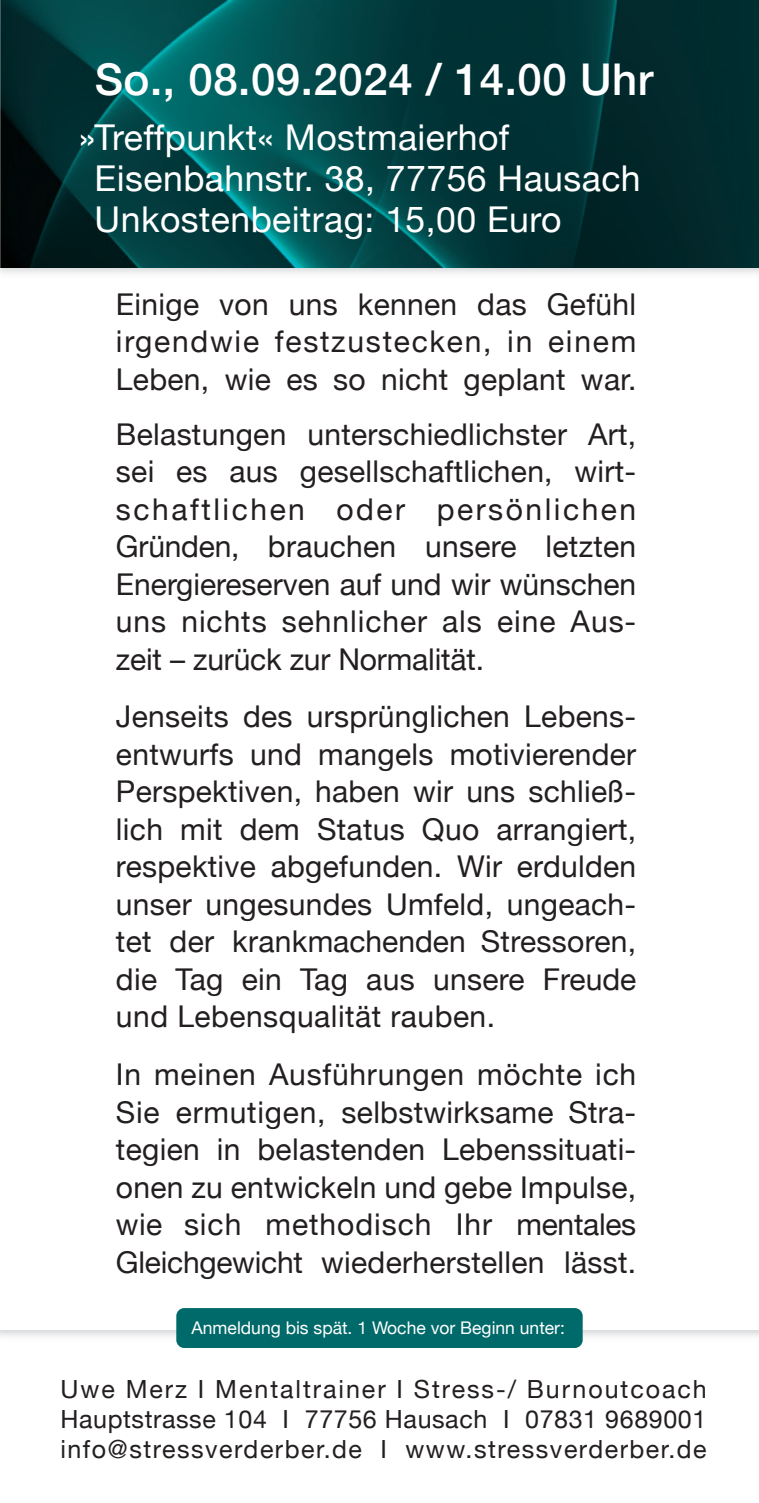
<style>
.page{position:relative;width:759px;height:1503px;background:#fff}
.page>*{position:absolute;margin:0;border:0;box-sizing:border-box;transform-origin:0 0}
.t1{font:500 43.75px "Helvetica Neue";letter-spacing:.015em;color:#fff}
.t2{font:35.5px/41px "Helvetica Neue";letter-spacing:.015em;color:#fff}
.t3{font:30px/37.5px "Helvetica Neue";letter-spacing:.01em;color:#231f20;text-align:justify}
.t4{font:25px/30px "Helvetica Neue";letter-spacing:.06em;color:#231f20;text-align:justify}
.t5{font:17.5px "Helvetica Neue";color:#fff}
</style>
<div class="page">
<img style="left:0;top:267px;width:758px;height:7px">
<img style="left:0;top:0;width:758px;height:267px">
<img style="left:0;top:1308px;width:758px;height:36px">
<div style="left:0;top:1315px;width:758px;height:14px;background:#fff"></div>
<div style="left:0;top:1311px;width:758px;height:8px;background:#fff"></div>
<div style="left:176px;top:1308px;width:406px;height:39px;background:#006969;border-radius:8px"></div>
<h1 class="t1" style="left:95px;top:45px;width:560px">So., 08.09.2024 / 14.00 Uhr</h1>
<p class="t2" style="left:95px;top:118px;width:547px;text-indent:-16px">»Treffpunkt« Mostmaierhof<br>Eisenbahnstr. 38, 77756 Hausach<br>Unkostenbeitrag: 15,00 Euro</p>
<p class="t3" style="left:116px;top:287px;width:521px">Einige von uns kennen das Gefühl irgendwie festzustecken, in einem Leben, wie es so nicht geplant war.</p>
<p class="t3" style="left:116px;top:417px;width:521px">Belastungen unterschiedlichster Art, sei es aus gesellschaftlichen, wirt&shy;schaftlichen oder persönlichen Gründen, brauchen unsere letzten Energiereserven auf und wir wünschen uns nichts sehnlicher als eine Aus&shy;zeit – zurück zur Normalität.</p>
<p class="t3" style="left:116px;top:699px;width:521px">Jenseits des ursprünglichen Lebens&shy;entwurfs und mangels motivierender Perspektiven, haben wir uns schließ&shy;lich mit dem Status Quo arrangiert, respektive abgefunden. Wir erdulden unser ungesundes Umfeld, ungeach&shy;tet der krankmachenden Stressoren, die Tag ein Tag aus unsere Freude und Lebensqualität rauben.</p>
<p class="t3" style="left:116px;top:1057px;width:521px">In meinen Ausführungen möchte ich Sie ermutigen, selbstwirksame Stra&shy;tegien in belastenden Lebenssituati&shy;onen zu entwickeln und gebe Impulse, wie sich methodisch Ihr mentales Gleichgewicht wiederherstellen lässt.</p>
<p class="t5" style="left:191px;top:1315px;width:375px">Anmeldung bis spät. 1 Woche vor Beginn unter:</p>
<p class="t4" style="left:60px;top:1375px;width:647px">Uwe Merz I Mentaltrainer I Stress-/ Burnoutcoach Hauptstrasse 104 I 77756 Hausach I 07831 9689001 info@stressverderber.de I www.stressverderber.de</p>
</div>
